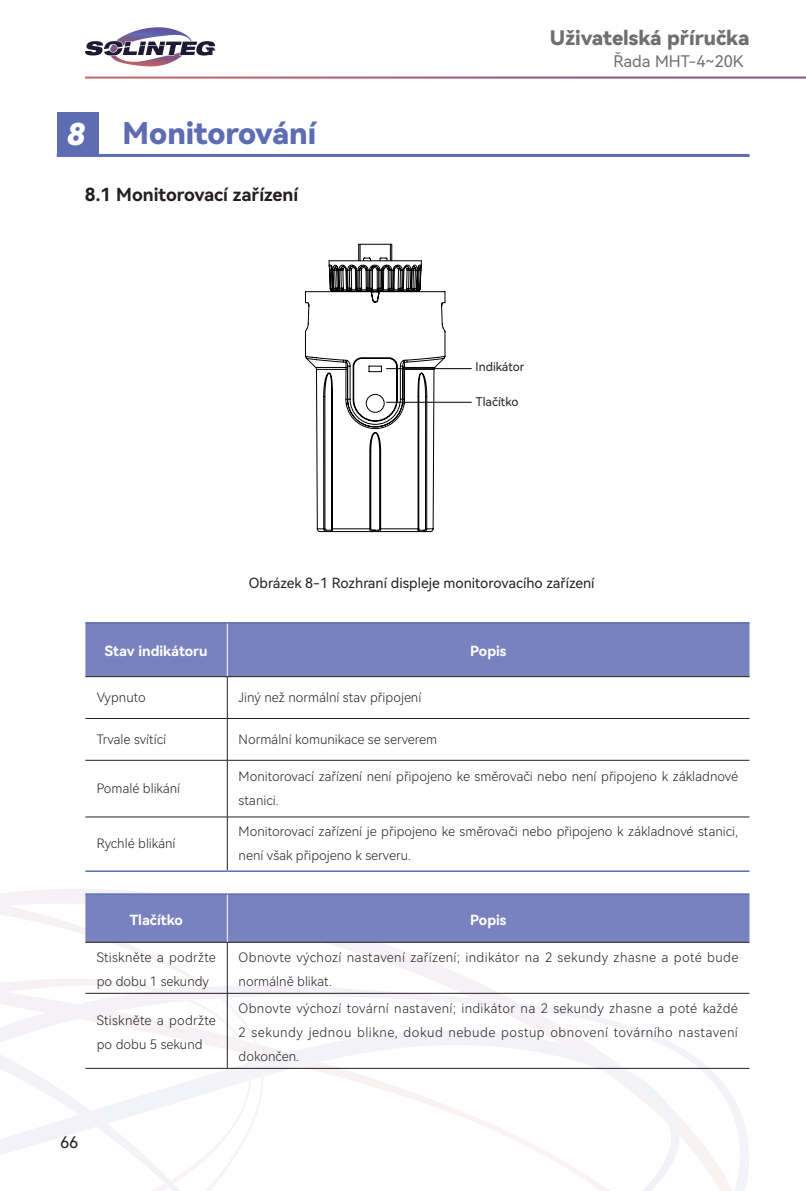
<style>
.page{position:relative;width:806px;height:1191px;background:#fff}
.page>*{position:absolute;margin:0;border:0;box-sizing:border-box;transform-origin:0 0}
.P3_1级{font:30px "Harmony OS Sans Black";color:#5d6cb3}
.t1{font:20px "Harmony OS Sans Black";color:#6f6f6f}
.t2{font:18px "Harmony OS Sans Bold";color:#231f20}
.t3{font:16px "Harmony OS Sans";color:#6f6f6f}
.t4{font:16px "Harmony OS Sans";color:#231f20}
._1-1图片下面文字7p_居中_R{font:14px "Harmony OS Sans";color:#231f20}
.表格内表头_7p_居中_M{font:14px "Harmony OS Sans Bold";color:#fff}
.表格内右边_6_5p_左对齐{font:13px/24px "Harmony OS Sans SC Light";color:#231f20}
.表格内右边_6_5p_左对齐-2{font:13px/24px "Harmony OS Sans Light";letter-spacing:.02em;color:#231f20}
.段落_内缩进_8p{font:12px "Harmony OS Sans";color:#231f20}
.s1{font-family:"Harmony OS Sans Black Italic";color:#fff}
</style>
<div class="page">
<svg style="left:85px;top:27px;width:130px;height:40px"></svg>
<svg style="left:85px;top:77px;width:720px;height:2px"></svg>
<svg style="left:0;top:889px;width:482px;height:96px"></svg>
<svg style="left:263px;top:985px;width:485px;height:206px"></svg>
<svg style="left:263px;top:1030px;width:416px;height:161px"></svg>
<svg style="left:0;top:900px;width:263px;height:227px"></svg>
<svg style="left:0;top:978px;width:251px;height:213px"></svg>
<svg style="left:0;top:1046px;width:196px;height:145px"></svg>
<div style="left:57px;top:113px;width:41px;height:41px;background:#5d6cb3"></div>
<hr style="left:57px;top:154px;width:692px;height:3px;background:#5d6cb3">
<div style="left:85px;top:623px;width:664px;height:53px;background:#7982bf"></div>
<hr style="left:85px;top:622px;width:142px;height:1px;background:#5d6cb3">
<hr style="left:227px;top:622px;width:522px;height:1px;background:#5d6cb3">
<hr style="left:227px;top:623px;width:1px;height:53px;background:#fff">
<hr style="left:85px;top:676px;width:142px;height:1px;background:#231f20">
<hr style="left:227px;top:676px;width:522px;height:1px;background:#231f20">
<hr style="left:85px;top:816px;width:142px;height:1px;background:#231f20">
<hr style="left:227px;top:816px;width:522px;height:1px;background:#231f20">
<hr style="left:227px;top:817px;width:1px;height:53px;background:#231f20">
<hr style="left:85px;top:870px;width:142px;height:2px;background:#5d6cb3">
<hr style="left:227px;top:870px;width:522px;height:2px;background:#5d6cb3">
<hr style="left:227px;top:677px;width:1px;height:41px;background:#231f20">
<hr style="left:85px;top:718px;width:142px;height:1px;background:#231f20">
<hr style="left:227px;top:718px;width:522px;height:1px;background:#231f20">
<hr style="left:227px;top:718px;width:1px;height:42px;background:#231f20">
<hr style="left:85px;top:760px;width:142px;height:1px;background:#231f20">
<hr style="left:227px;top:760px;width:522px;height:1px;background:#231f20">
<hr style="left:227px;top:760px;width:1px;height:56px;background:#231f20">
<hr style="left:386px;top:368px;width:85px;height:1px;background:#000">
<hr style="left:386px;top:402px;width:85px;height:1px;background:#000">
<div style="left:85px;top:895px;width:664px;height:47px;background:#7982bf"></div>
<hr style="left:85px;top:893px;width:142px;height:2px;background:#5d6cb3">
<hr style="left:227px;top:893px;width:522px;height:2px;background:#5d6cb3">
<hr style="left:227px;top:895px;width:1px;height:47px;background:#fff">
<hr style="left:85px;top:942px;width:142px;height:1px;background:#231f20">
<hr style="left:227px;top:942px;width:522px;height:1px;background:#231f20">
<hr style="left:85px;top:1068px;width:142px;height:1px;background:#231f20">
<hr style="left:227px;top:1068px;width:522px;height:1px;background:#231f20">
<hr style="left:227px;top:942px;width:1px;height:51px;background:#231f20">
<hr style="left:85px;top:993px;width:142px;height:1px;background:#231f20">
<hr style="left:227px;top:993px;width:522px;height:1px;background:#231f20">
<hr style="left:227px;top:993px;width:1px;height:75px;background:#231f20">
<svg style="left:305px;top:244px;width:140px;height:288px"></svg>
<p class="P3_1级" style="left:67px;top:112px;width:250px"><span class="s1">8</span> Monitorování</p>
<p class="t2" style="left:85px;top:182px;width:215px">8.1 Monitorovací zařízení</p>
<h2 class="t1" style="left:549px;top:24px;width:201px">Uživatelská příručka</h2>
<p class="t3" style="left:613px;top:50px;width:132px">Řada MHT-4~20K</p>
<p class="段落_内缩进_8p" style="left:475px;top:358px;width:50px">Indikátor</p>
<p class="段落_内缩进_8p" style="left:475px;top:394px;width:44px">Tlačítko</p>
<p class="_1-1图片下面文字7p_居中_R" style="left:249px;top:573px;width:347px">Obrázek 8-1 Rozhraní displeje monitorovacího zařízení</p>
<p class="表格内表头_7p_居中_M" style="left:105px;top:641px;width:104px">Stav indikátoru</p>
<p class="表格内表头_7p_居中_M" style="left:470px;top:641px;width:38px">Popis</p>
<p class="表格内右边_6_5p_左对齐" style="left:97px;top:684px;width:50px">Vypnuto</p>
<p class="表格内右边_6_5p_左对齐" style="left:238px;top:684px;width:184px">Jiný než normální stav připojení</p>
<p class="表格内右边_6_5p_左对齐" style="left:97px;top:726px;width:71px">Trvale svítící</p>
<p class="表格内右边_6_5p_左对齐" style="left:238px;top:726px;width:200px">Normální komunikace se serverem</p>
<p class="表格内右边_6_5p_左对齐" style="left:97px;top:775px;width:85px">Pomalé blikání</p>
<p class="表格内右边_6_5p_左对齐" style="left:238px;top:763px;width:500px">Monitorovací zařízení není připojeno ke směrovači nebo není připojeno k základnové stanici.</p>
<p class="表格内右边_6_5p_左对齐" style="left:97px;top:831px;width:80px">Rychlé blikání</p>
<p class="表格内右边_6_5p_左对齐" style="left:238px;top:819px;width:500px">Monitorovací zařízení je připojeno ke směrovači nebo připojeno k základnové stanici, není však připojeno k serveru.</p>
<p class="表格内表头_7p_居中_M" style="left:130px;top:909px;width:55px">Tlačítko</p>
<p class="表格内表头_7p_居中_M" style="left:470px;top:909px;width:38px">Popis</p>
<p class="表格内右边_6_5p_左对齐-2" style="left:97px;top:944px;width:121px">Stiskněte a podržte po dobu 1 sekundy</p>
<p class="表格内右边_6_5p_左对齐-2" style="left:238px;top:944px;width:501px">Obnovte výchozí nastavení zařízení; indikátor na 2 sekundy zhasne a poté bude normálně blikat.</p>
<p class="表格内右边_6_5p_左对齐-2" style="left:97px;top:1007px;width:121px">Stiskněte a podržte po dobu 5 sekund</p>
<p class="表格内右边_6_5p_左对齐-2" style="left:238px;top:995px;width:500px;text-align:justify">Obnovte výchozí tovární nastavení; indikátor na 2 sekundy zhasne a poté každé 2 sekundy jednou blikne, dokud nebude postup obnovení továrního nastavení dokončen.</p>
<p class="t4" style="left:60px;top:1131px;width:20px">66</p>
</div>
